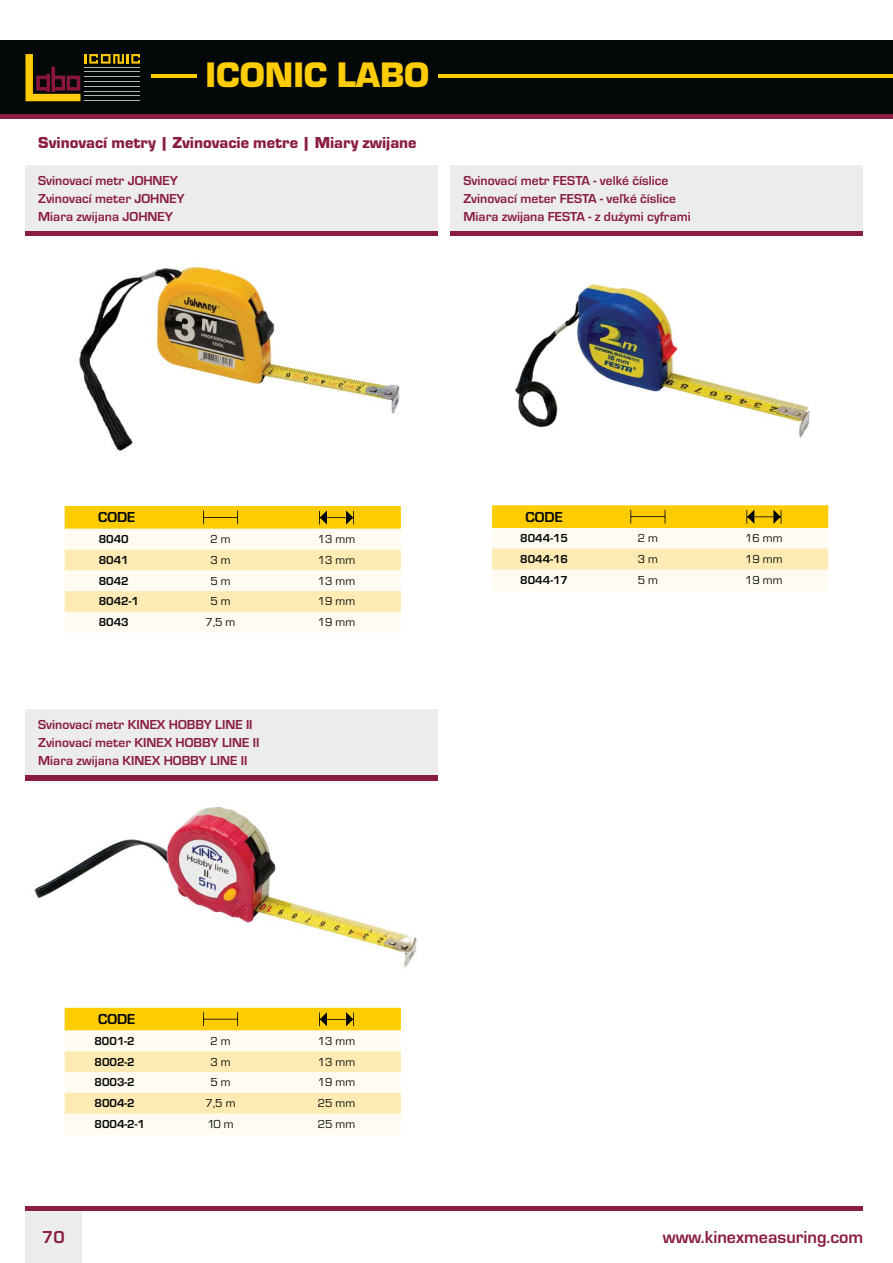
<style>
.page{position:relative;width:893px;height:1263px;background:#fff}
.page>*{position:absolute;margin:0;border:0;box-sizing:border-box;transform-origin:0 0}
.t1{font:900 36.75px "Eurostile TOT";color:#ffcc05}
.t2{font:700 18px "Eurostile TOT";color:#8a1e41}
.t3{font:900 16.5px "Eurostile TOT";color:#8a1e41}
.t4{font:700 15px "Eurostile TOT";color:#040809}
.t5{font:700 13.5px/18px "Eurostile TOT";color:#8a1e41}
.t6{font:12px "Eurostile TOT";color:#040809}
.t7{font:700 12px "Eurostile TOT";color:#040809}
</style>
<div class="page">
<div style="left:25px;top:1211px;width:57px;height:52px;background:#edecec"></div>
<hr style="left:25px;top:1207px;width:838px;height:4px;background:#8a1e41">
<div style="left:0;top:40px;width:893px;height:75px;background:#040809"></div>
<hr style="left:0;top:115px;width:893px;height:4px;background:#8a1e41">
<svg style="left:25px;top:54px;width:115px;height:47px"></svg>
<hr style="left:85px;top:86px;width:55px;height:1px;background:#b3b3b3">
<hr style="left:85px;top:76px;width:55px;height:1px;background:#b3b3b3">
<hr style="left:85px;top:81px;width:55px;height:1px;background:#b3b3b3">
<hr style="left:85px;top:67px;width:55px;height:1px;background:#b3b3b3">
<hr style="left:85px;top:72px;width:55px;height:1px;background:#b3b3b3">
<hr style="left:85px;top:100px;width:55px;height:1px;background:#b3b3b3">
<hr style="left:85px;top:91px;width:55px;height:1px;background:#b3b3b3">
<hr style="left:85px;top:95px;width:55px;height:1px;background:#b3b3b3">
<hr style="left:151px;top:74px;width:46px;height:3px;background:#ffcc05">
<hr style="left:438px;top:74px;width:455px;height:3px;background:#ffcc05">
<div style="left:25px;top:165px;width:413px;height:67px;background:#edecec"></div>
<hr style="left:25px;top:232px;width:413px;height:4px;background:#8a1e41">
<svg style="left:65px;top:506px;width:336px;height:126px"></svg>
<img style="left:79px;top:264px;width:321px;height:187px">
<div style="left:451px;top:165px;width:412px;height:67px;background:#edecec"></div>
<hr style="left:451px;top:232px;width:412px;height:4px;background:#8a1e41">
<svg style="left:492px;top:505px;width:336px;height:85px"></svg>
<img style="left:515px;top:282px;width:295px;height:156px">
<div style="left:25px;top:709px;width:413px;height:66px;background:#edecec"></div>
<div style="left:25px;top:775px;width:413px;height:6px;background:#8a1e41"></div>
<svg style="left:65px;top:1008px;width:336px;height:126px"></svg>
<img style="left:34px;top:806px;width:383px;height:162px">
<h1 class="t1" style="left:206px;top:62px;width:225px">ICONIC LABO</h1>
<p class="t3" style="left:38px;top:137px;width:380px">Svinovací metry | Zvinovacie metre | Miary zwijane</p>
<p class="t5" style="left:38px;top:173px;width:148px">Svinovací metr JOHNEY<br>Zvinovací meter JOHNEY<br>Miara zwijana JOHNEY</p>
<p class="t5" style="left:463px;top:173px;width:229px">Svinovací metr FESTA - velké číslice<br>Zvinovací meter FESTA - veľké číslice<br>Miara zwijana FESTA - z duźymi cyframi</p>
<p class="t4" style="left:98px;top:512px;width:39px">CODE</p>
<p class="t7" style="left:99px;top:535px;width:32px">8040</p>
<p class="t6" style="left:210px;top:533px;width:22px">2 m</p>
<p class="t6" style="left:318px;top:533px;width:39px">13 mm</p>
<p class="t7" style="left:99px;top:556px;width:32px">8041</p>
<p class="t6" style="left:210px;top:554px;width:22px">3 m</p>
<p class="t6" style="left:318px;top:554px;width:39px">13 mm</p>
<p class="t7" style="left:99px;top:577px;width:32px">8042</p>
<p class="t6" style="left:210px;top:574px;width:22px">5 m</p>
<p class="t6" style="left:318px;top:574px;width:39px">13 mm</p>
<p class="t7" style="left:99px;top:598px;width:42px">8042-1</p>
<p class="t6" style="left:210px;top:595px;width:22px">5 m</p>
<p class="t6" style="left:318px;top:595px;width:39px">19 mm</p>
<p class="t7" style="left:99px;top:618px;width:32px">8043</p>
<p class="t6" style="left:205px;top:616px;width:32px">7,5 m</p>
<p class="t6" style="left:318px;top:616px;width:39px">19 mm</p>
<p class="t5" style="left:38px;top:716px;width:223px">Svinovací metr KINEX HOBBY LINE II<br>Zvinovací meter KINEX HOBBY LINE II<br>Miara zwijana KINEX HOBBY LINE II</p>
<p class="t4" style="left:98px;top:1014px;width:39px">CODE</p>
<p class="t7" style="left:94px;top:1037px;width:42px">8001-2</p>
<p class="t6" style="left:210px;top:1035px;width:22px">2 m</p>
<p class="t6" style="left:318px;top:1035px;width:39px">13 mm</p>
<p class="t7" style="left:94px;top:1058px;width:42px">8002-2</p>
<p class="t6" style="left:210px;top:1055px;width:22px">3 m</p>
<p class="t6" style="left:318px;top:1055px;width:39px">13 mm</p>
<p class="t7" style="left:94px;top:1078px;width:42px">8003-2</p>
<p class="t6" style="left:210px;top:1076px;width:22px">5 m</p>
<p class="t6" style="left:318px;top:1076px;width:39px">19 mm</p>
<p class="t7" style="left:94px;top:1099px;width:42px">8004-2</p>
<p class="t6" style="left:206px;top:1097px;width:32px">7,5 m</p>
<p class="t6" style="left:318px;top:1097px;width:39px">25 mm</p>
<p class="t7" style="left:94px;top:1120px;width:52px">8004-2-1</p>
<p class="t6" style="left:207px;top:1118px;width:28px">10 m</p>
<p class="t6" style="left:318px;top:1118px;width:39px">25 mm</p>
<p class="t4" style="left:525px;top:512px;width:39px">CODE</p>
<p class="t7" style="left:520px;top:534px;width:49px">8044-15</p>
<p class="t6" style="left:638px;top:532px;width:22px">2 m</p>
<p class="t6" style="left:745px;top:532px;width:39px">16 mm</p>
<p class="t7" style="left:520px;top:555px;width:49px">8044-16</p>
<p class="t6" style="left:638px;top:553px;width:22px">3 m</p>
<p class="t6" style="left:745px;top:553px;width:39px">19 mm</p>
<p class="t7" style="left:520px;top:576px;width:49px">8044-17</p>
<p class="t6" style="left:638px;top:574px;width:22px">5 m</p>
<p class="t6" style="left:745px;top:574px;width:39px">19 mm</p>
<h2 class="t2" style="left:42px;top:1231px;width:24px">70</h2>
<h2 class="t2" style="left:663px;top:1231px;width:202px">www.kinexmeasuring.com</h2>
</div>
